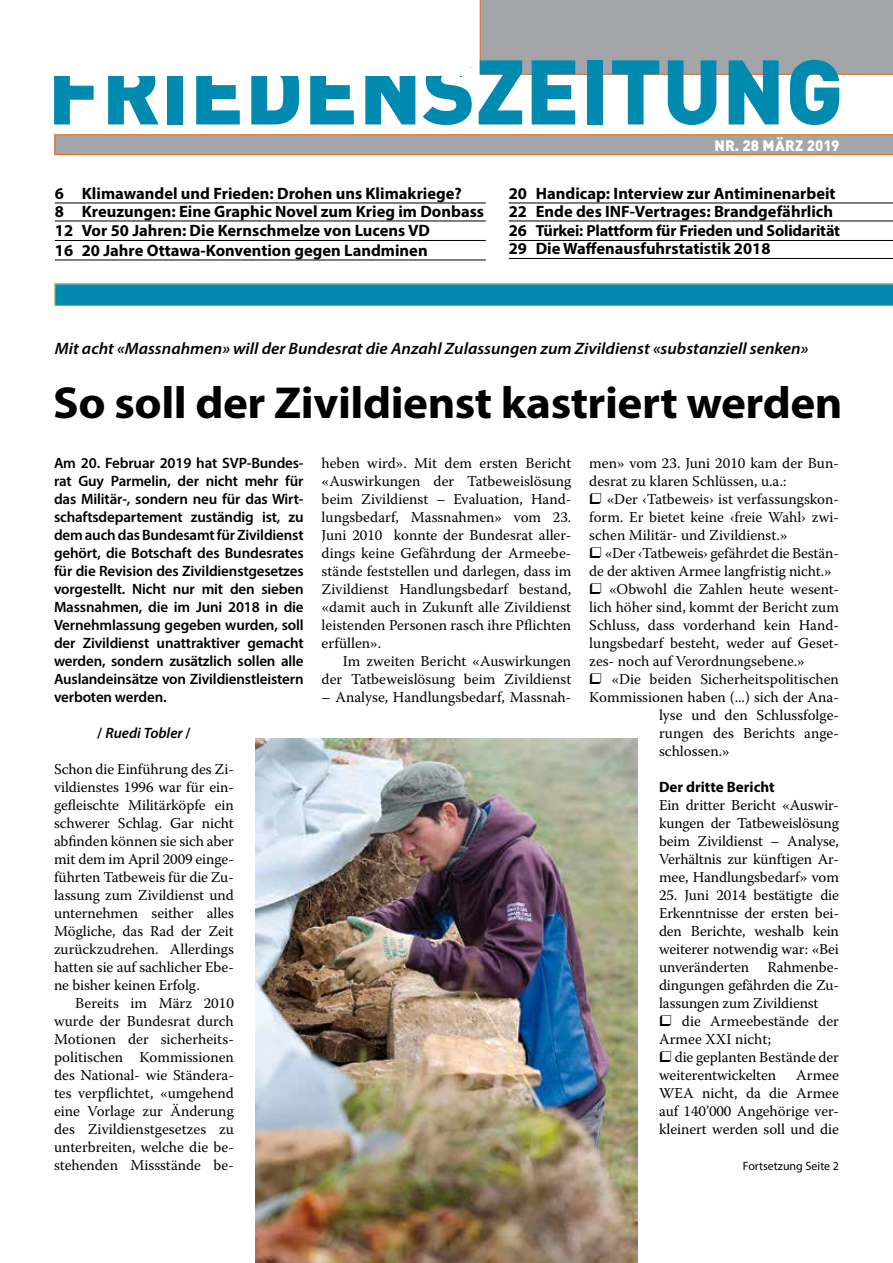
<style>
.page{position:relative;width:893px;height:1263px;background:#fff}
.page>*{position:absolute;margin:0;border:0;box-sizing:border-box;transform-origin:0 0}
.t1{font:900 90px "DIN";letter-spacing:.005em;color:#008ab0}
.t2{font:700 45px "Myriad Pro";letter-spacing:-.01em;color:#000;scale:1.05 1}
.t3{font:700 16.5px/18px "Myriad Pro";color:#000}
.t4{font:italic 600 16.5px "Myriad Pro";color:#000;scale:1.05 1}
.t5{font:700 16.05px "Myriad Pro";letter-spacing:-.01em;color:#000}
.t6{font:15px/18px "Warnock Pro";color:#000;text-align:justify}
.t7{font:600 15px/18px "Myriad Pro";letter-spacing:-.01em;color:#000;text-align:justify}
.t8{font:700 15px "Myriad Pro";color:#000}
.t9{font:900 15px "DIN";letter-spacing:.005em;color:#fff}
.t10{font:italic 600 15px "Myriad Pro";color:#000}
.t11{font:12px "Myriad Pro";color:#000}
.s1{font-size:16.5px}
.s2{font-style:normal}
</style>
<div class="page">
<div style="left:480px;top:0;width:413px;height:75px;background:#a3a5a8"></div>
<svg style="left:54px;top:134px;width:839px;height:21px"></svg>
<svg style="left:54px;top:283px;width:839px;height:23px"></svg>
<hr style="left:55px;top:203px;width:431px;height:1px;background:#000">
<hr style="left:55px;top:221px;width:431px;height:1px;background:#000">
<hr style="left:55px;top:240px;width:431px;height:1px;background:#000">
<hr style="left:55px;top:260px;width:431px;height:1px;background:#000">
<hr style="left:509px;top:203px;width:384px;height:1px;background:#000">
<hr style="left:509px;top:221px;width:384px;height:1px;background:#000">
<hr style="left:509px;top:240px;width:384px;height:1px;background:#000">
<hr style="left:509px;top:258px;width:384px;height:1px;background:#000">
<img style="left:255px;top:738px;width:383px;height:525px">
<h1 class="t1" style="left:48px;top:32px;width:798px">FRIEDENSZEITUNG</h1>
<p class="t9" style="left:715px;top:135px;width:126px">NR. 28 MÄRZ 2019</p>
<p class="t3" style="left:55px;top:183px;width:431px">6 Klimawandel und Frieden: Drohen uns Klimakriege?<br>8 Kreuzungen: Eine Graphic Novel zum Krieg im Donbass</p>
<p class="t3" style="left:55px;top:220px;width:377px;line-height:19.5px">12 Vor 50 Jahren: Die Kernschmelze von Lucens VD<br>16 20 Jahre Ottawa-Konvention gegen Landminen</p>
<p class="t3" style="left:509px;top:183px;width:328px">20 Handicap: Interview zur Antiminenarbeit<br>22 Ende des INF-Vertrages: Brandgefährlich</p>
<p class="t5" style="left:509px;top:220px;width:333px"><span class="s1">26</span> Türkei: Plattform für Frieden und Solidarität</p>
<p class="t3" style="left:509px;top:239px;width:263px">29 Die Waffenausfuhrstatistik 2018</p>
<p class="t4" style="left:55px;top:338px;width:719px">Mit acht «Massnahmen» will der Bundesrat die Anzahl Zulassungen zum Zivildienst «substanziell senken»</p>
<h2 class="t2" style="left:53px;top:373px;width:753px">So soll der Zivildienst kastriert werden</h2>
<p class="t7" style="left:54px;top:454px;width:251px">Am 20. Februar 2019 hat SVP-Bundes&shy;rat Guy Parmelin, der nicht mehr für das Militär-, sondern neu für das Wirt&shy;schaftsdepartement zuständig ist, zu dem auch das Bundesamt für Zivildienst gehört, die Botschaft des Bundesrates für die Revision des Zivildienstgesetzes vorgestellt. Nicht nur mit den sieben Massnahmen, die im Juni 2018 in die Vernehmlassung gegeben wurden, soll der Zivildienst unattraktiver gemacht werden, sondern zusätzlich sollen alle Auslandeinsätze von Zivildienstleistern verboten werden.</p>
<p class="t10" style="left:97px;top:723px;width:95px"><span class="s2">/</span> Ruedi Tobler <span class="s2">/</span></p>
<p class="t6" style="left:54px;top:760px;width:181px">Schon die Einführung des Zi&shy;vildienstes 1996 war für ein&shy;gefleischte Militärköpfe ein schwerer Schlag. Gar nicht abfinden können sie sich aber mit dem im April 2009 einge&shy;führten Tatbeweis für die Zu&shy;lassung zum Zivildienst und unternehmen seither alles Mögliche, das Rad der Zeit zurückzudrehen. Allerdings hatten sie auf sachlicher Ebe&shy;ne bisher keinen Erfolg.</p>
<p class="t6" style="left:54px;top:994px;width:181px;text-indent:21px">Bereits im März 2010 wurde der Bundesrat durch Motionen der sicherheits&shy;politischen Kommissionen des National- wie Ständera&shy;tes verpflichtet, «umgehend eine Vorlage zur Änderung des Zivildienstgesetzes zu unterbreiten, welche die be&shy;stehenden Missstände be-</p>
<p class="t6" style="left:322px;top:454px;width:251px">heben wird». Mit dem ersten Bericht «Auswirkungen der Tatbeweislösung beim Zivildienst – Evaluation, Hand&shy;lungsbedarf, Massnahmen» vom 23.<br>Juni 2010 konnte der Bundesrat aller&shy;dings keine Gefährdung der Armeebe&shy;stände feststellen und darlegen, dass im Zivildienst Handlungsbedarf bestand, «damit auch in Zukunft alle Zivildienst leistenden Personen rasch ihre Pflichten erfüllen».</p>
<p class="t6" style="left:322px;top:652px;width:251px;text-align:right">Im zweiten Bericht «Auswirkungen der Tatbeweislösung beim Zivildienst</p>
<p class="t6" style="left:322px;top:688px;width:251px">– Analyse, Handlungsbedarf, Massnah-</p>
<p class="t6" style="left:589px;top:454px;width:251px">men» vom 23. Juni 2010 kam der Bun&shy;desrat zu klaren Schlüssen, u.a.:</p>
<p class="t6" style="left:589px;top:490px;width:251px;text-indent:17px">«Der ‹Tatbeweis› ist verfassungskon&shy;form. Er bietet keine ‹freie Wahl› zwi&shy;schen Militär- und Zivildienst.»</p>
<p class="t6" style="left:605px;top:544px;width:236px">«Der ‹Tatbeweis› gefährdet die Bestän-</p>
<p class="t6" style="left:589px;top:562px;width:244px">de der aktiven Armee langfristig nicht.»</p>
<p class="t6" style="left:609px;top:580px;width:231px">«Obwohl die Zahlen heute wesent-</p>
<p class="t6" style="left:589px;top:598px;width:251px">lich höher sind, kommt der Bericht zum</p>
<p class="t6" style="left:589px;top:616px;width:251px">Schluss, dass vorderhand kein Hand-</p>
<p class="t6" style="left:589px;top:634px;width:251px">lungsbedarf besteht, weder auf Geset-</p>
<p class="t6" style="left:589px;top:652px;width:217px">zes- noch auf Verordnungsebene.»</p>
<p class="t6" style="left:612px;top:670px;width:229px">«Die beiden Sicherheitspolitischen</p>
<p class="t6" style="left:589px;top:688px;width:251px">Kommissionen haben (...) sich der Ana-</p>
<p class="t6" style="left:659px;top:706px;width:181px">lyse und den Schlussfolge-</p>
<p class="t6" style="left:659px;top:724px;width:181px">rungen des Berichts ange-</p>
<p class="t6" style="left:659px;top:742px;width:72px">schlossen.»</p>
<p class="t8" style="left:659px;top:777px;width:117px">Der dritte Bericht</p>
<p class="t6" style="left:659px;top:796px;width:181px">Ein dritter Bericht «Auswir&shy;kungen der Tatbeweislösung beim Zivildienst – Analyse, Verhältnis zur künftigen Ar&shy;mee, Handlungsbedarf» vom</p>
<p class="t6" style="left:659px;top:886px;width:181px">25. Juni 2014 bestätigte die Erkenntnisse der ersten bei&shy;den Berichte, weshalb kein weiterer notwendig war: «Bei unveränderten Rahmenbe&shy;dingungen gefährden die Zu&shy;lassungen zum Zivildienst</p>
<p class="t6" style="left:659px;top:1012px;width:181px;text-indent:23px">die Armeebestände der<br>Armee XXI nicht;</p>
<p class="t6" style="left:659px;top:1048px;width:181px;text-indent:16px">die geplanten Bestände der weiterentwickelten</p>
<p class="t6" style="left:659px;top:1066px;width:181px;text-indent:137px">Armee WEA nicht, da die Armee auf 140’000 Angehörige ver&shy;kleinert werden soll und die</p>
<p class="t11" style="left:743px;top:1158px;width:98px">Fortsetzung Seite 2</p>
</div>
